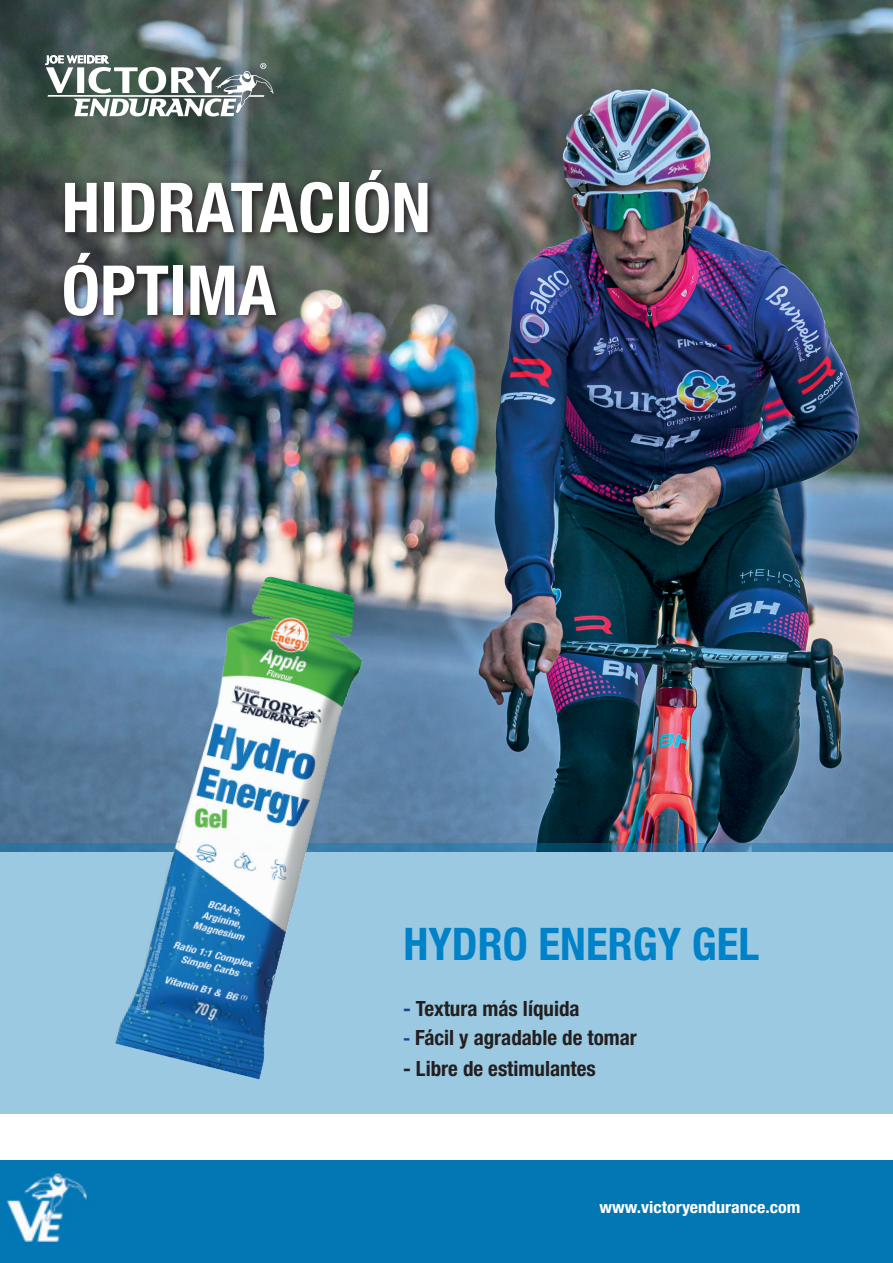
<style>
.page{position:relative;width:893px;height:1263px;background:#fff}
.page>*{position:absolute;margin:0;border:0;box-sizing:border-box;transform-origin:0 0}
.t1{font:700 condensed 69px/82.8px "Helvetica Neue LTW1 G";color:#fff}
.t2{font:700 condensed 45px "Helvetica Neue LT Std";color:#0082c8}
.t3{font:700 condensed 21px "Helvetica Neue LT Std";color:#231f20}
.t4{font:700 condensed 16.5px "Helvetica Neue LTW1 G";color:#fff;scale:1.09 1}
.s1{font-family:"Helvetica Neue";color:#253f8e}
.s2{font-family:"Helvetica Neue";font-size:19.5px;color:#253f8e}
</style>
<div class="page">
<img style="left:0;top:0;width:893px;height:843px">
<div style="left:0;top:1160px;width:893px;height:103px;background:#0277b4"></div>
<div style="left:0;top:843px;width:893px;height:271px;background:#9bc9e1"></div>
<svg style="left:45px;top:55px;width:228px;height:61px"></svg>
<img style="left:76px;top:512px;width:349px;height:568px">
<img style="left:59px;top:165px;width:380px;height:162px">
<h1 class="t1" style="left:62px;top:167px;width:371px">HIDRATACIÓN<br>ÓPTIMA</h1>
<h2 class="t2" style="left:403px;top:917px;width:357px">HYDRO ENERGY GEL</h2>
<p class="t3" style="left:403px;top:996px;width:178px"><span class="s1">-</span> Textura más líquida</p>
<p class="t3" style="left:403px;top:1025px;width:235px"><span class="s2">-</span> Fácil y agradable de tomar</p>
<p class="t3" style="left:403px;top:1056px;width:194px">- Libre de estimulantes</p>
<p class="t4" style="left:600px;top:1197px;width:186px">www.victoryendurance.com</p>
</div>
